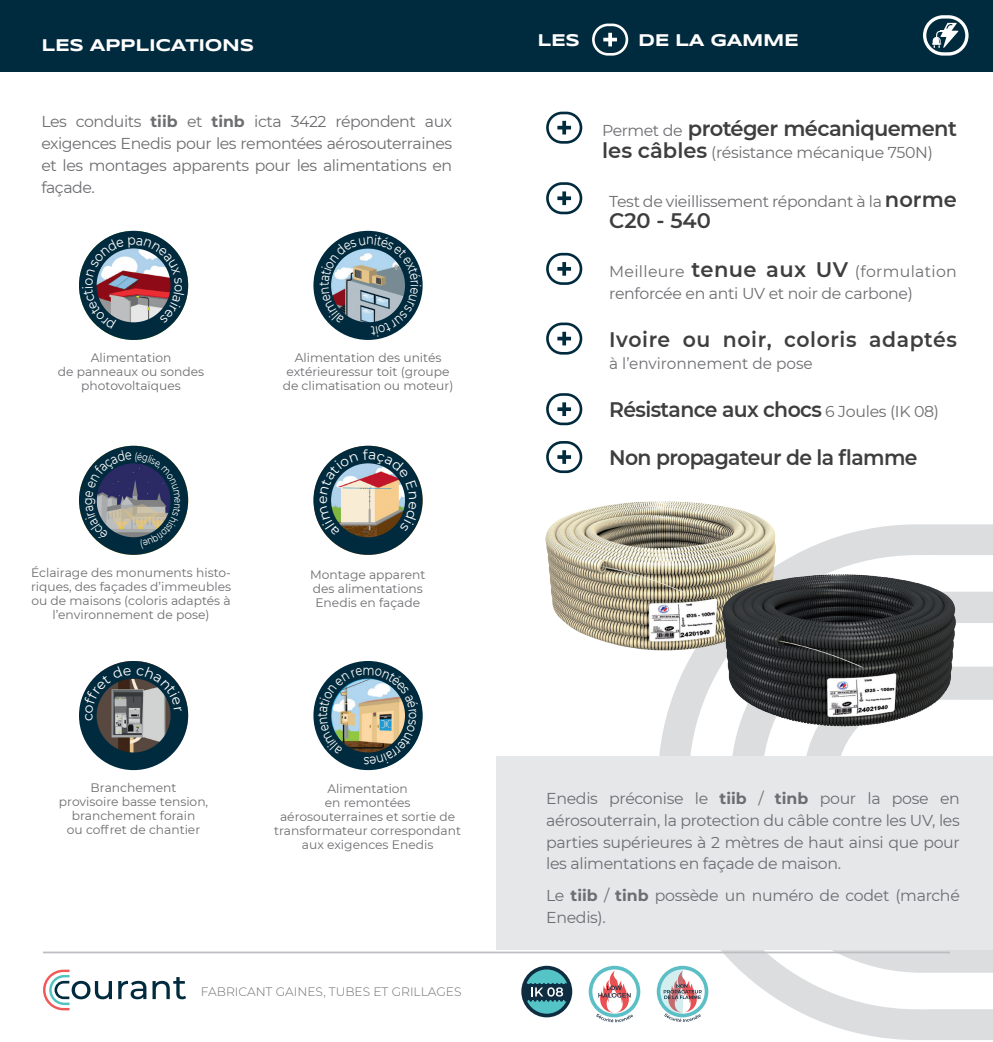
<style>
.page{position:relative;width:993px;height:1042px;background:#fff}
.page>*{position:absolute;margin:0;border:0;box-sizing:border-box;transform-origin:0 0}
.t1{font:600 21px "Montserrat";letter-spacing:-.03em;color:#3e3e3f}
.t2{font:600 21px "Montserrat";letter-spacing:.03em;color:#3e3e3f}
.t3{font:700 17.5px "Syncopate";letter-spacing:-.02em;color:#fff}
.t4{font:15.75px/21.9px "Montserrat";letter-spacing:-.02em;color:#6c6d70}
.t5{font:15.75px "Montserrat";color:#6c6d70}
.t6{font:14px "Montserrat";color:#fff}
.t7{font:12.25px/14px "Montserrat";color:#6c6d70;text-align:center}
.t8{font:300 12.25px "Montserrat";color:#6c6d70}
.s1{font-weight:700}
.s2{font-weight:400;font-size:15.75px;color:#6c6d70}
.s3{font-weight:600;font-size:21px;color:#3e3e3f}
</style>
<div class="page">
<svg style="left:657px;top:524px;width:335px;height:516px"></svg>
<hr style="left:43px;top:951px;width:906px;height:2px;background:#bcbdc0">
<svg style="left:118px;top:981px;width:28px;height:18px"></svg>
<svg style="left:152px;top:977px;width:34px;height:22px"></svg>
<svg style="left:43px;top:969px;width:69px;height:41px"></svg>
<div style="left:0;top:0;width:992px;height:72px;background:#002a3d"></div>
<svg style="left:592px;top:24px;width:36px;height:32px"></svg>
<svg style="left:923px;top:15px;width:45px;height:41px"></svg>
<svg style="left:546px;top:112px;width:36px;height:32px"></svg>
<svg style="left:546px;top:182px;width:36px;height:32px"></svg>
<svg style="left:546px;top:253px;width:36px;height:32px"></svg>
<svg style="left:546px;top:322px;width:36px;height:33px"></svg>
<svg style="left:546px;top:393px;width:36px;height:32px"></svg>
<svg style="left:546px;top:441px;width:36px;height:32px"></svg>
<div style="left:496px;top:756px;width:496px;height:194px;background:#e6e7e9"></div>
<img style="left:79px;top:661px;width:109px;height:109px;border-radius:55px">
<div style="left:79px;top:661px;width:109px;height:109px;border:18px solid #002a3d;border-radius:50%"></div>
<div style="left:313px;top:446px;width:109px;height:109px;border:18px solid #002a3d;border-radius:50%"></div>
<div style="left:79px;top:231px;width:109px;height:109px;border:18px solid #002a3d;border-radius:50%"></div>
<div style="left:313px;top:661px;width:109px;height:109px;border:18px solid #002a3d;border-radius:50%"></div>
<div style="left:79px;top:446px;width:109px;height:109px;border:18px solid #002a3d;border-radius:50%"></div>
<div style="left:313px;top:231px;width:109px;height:109px;border:18px solid #002a3d;border-radius:50%"></div>
<svg style="left:521px;top:966px;width:51px;height:51px"></svg>
<div style="left:525px;top:969px;width:43px;height:44px;background:#55c4c6;border-radius:50%"></div>
<div style="left:524px;top:984px;width:44px;height:16px;background:#0f2d40"></div>
<svg style="left:524px;top:983px;width:43px;height:18px"></svg>
<svg style="left:588px;top:966px;width:52px;height:51px"></svg>
<div style="left:592px;top:969px;width:44px;height:44px;background:#fff;border-radius:50%"></div>
<svg style="left:596px;top:970px;width:36px;height:52px"></svg>
<svg style="left:656px;top:966px;width:52px;height:51px"></svg>
<div style="left:660px;top:969px;width:44px;height:44px;background:#fff;border-radius:50%"></div>
<svg style="left:660px;top:969px;width:41px;height:53px"></svg>
<img style="left:545px;top:501px;width:232px;height:149px">
<img style="left:710px;top:558px;width:246px;height:184px">
<svg style="left:84px;top:666px;width:98px;height:55px;background:#57676d"></svg>
<svg style="left:319px;top:449px;width:99px;height:87px;background:#797f7c"></svg>
<svg style="left:82px;top:237px;width:102px;height:92px"></svg>
<svg style="left:318px;top:667px;width:100px;height:97px;background:#6e807f"></svg>
<svg style="left:85px;top:450px;width:95px;height:99px;background:#4c5d6e"></svg>
<svg style="left:320px;top:234px;width:101px;height:102px;background:#667e89"></svg>
<p class="t3" style="left:41px;top:35px;width:214px">LES APPLICATIONS</p>
<p class="t3" style="left:537px;top:29px;width:44px">LES</p>
<p class="t3" style="left:638px;top:29px;width:162px">DE LA GAMME</p>
<p class="t4" style="left:41px;top:110px;width:412px;text-align:justify">Les conduits <span class="s1">tiib</span> et <span class="s1">tinb</span> icta 3422 répondent aux exigences Enedis pour les remontées aérosouterraines et les montages apparents pour les alimentations en façade.</p>
<p class="t7" style="left:91px;top:350px;width:82px">Alimentation</p>
<p class="t7" style="left:58px;top:364px;width:148px">de panneaux ou sondes photovoltaïques</p>
<p class="t7" style="left:31px;top:565px;width:201px">Éclairage des monuments histo&shy;riques, des façades d’immeubles ou de maisons (coloris adaptés à l’environnement de pose)</p>
<p class="t7" style="left:294px;top:350px;width:148px">Alimentation des unités</p>
<p class="t7" style="left:286px;top:364px;width:164px">extérieuressur toit (groupe</p>
<p class="t7" style="left:282px;top:378px;width:172px">de climatisation ou moteur)</p>
<p class="t6" style="left:312px;top:504px;width:10px;rotate:-90deg">e</p>
<p class="t7" style="left:310px;top:567px;width:117px;text-align:left">Montage apparent des alimentations<br>Enedis en façade</p>
<p class="t7" style="left:59px;top:780px;width:151px">Branchement<br>provisoire basse tension, branchement forain<br>ou coffret de chantier</p>
<p class="t7" style="left:274px;top:781px;width:188px">Alimentation<br>en remontées aérosouterraines et sortie de transformateur correspondant aux exigences Enedis</p>
<p class="t8" style="left:201px;top:983px;width:262px">FABRICANT GAINES, TUBES ET GRILLAGES</p>
<p class="t1" style="left:602px;top:114px;width:356px"><span class="s2">Permet de</span> protéger mécaniquement</p>
<p class="t4" style="left:602px;top:141px;width:332px"><span class="s3">les câbles</span> (résistance mécanique 750N)</p>
<p class="t4" style="left:609px;top:189px;width:349px">Test de vieillissement répondant à la <span class="s3">norme</span></p>
<p class="t1" style="left:609px;top:206px;width:103px">C20 - 540</p>
<p class="t4" style="left:609px;top:260px;width:349px">Meilleure <span class="s3">tenue aux UV</span> (formulation renforcée en anti UV et noir de carbone)</p>
<p class="t2" style="left:609px;top:324px;width:349px">Ivoire ou noir, coloris adaptés</p>
<p class="t5" style="left:609px;top:352px;width:205px">à l’environnement de pose</p>
<p class="t1" style="left:609px;top:395px;width:331px">Résistance aux chocs <span class="s2">6 Joules (IK 08)</span></p>
<p class="t1" style="left:609px;top:443px;width:310px">Non propagateur de la flamme</p>
<p class="t4" style="left:546px;top:787px;width:415px;text-align:justify">Enedis préconise le <span class="s1">tiib</span> / <span class="s1">tinb</span> pour la pose en aérosouterrain, la protection du câble contre les UV, les parties supérieures à 2 mètres de haut ainsi que pour les alimentations en façade de maison.</p>
<p class="t4" style="left:546px;top:884px;width:415px">Le <span class="s1">tiib</span> / <span class="s1">tinb</span> possède un numéro de codet (marché<br>Enedis).</p>
</div>
